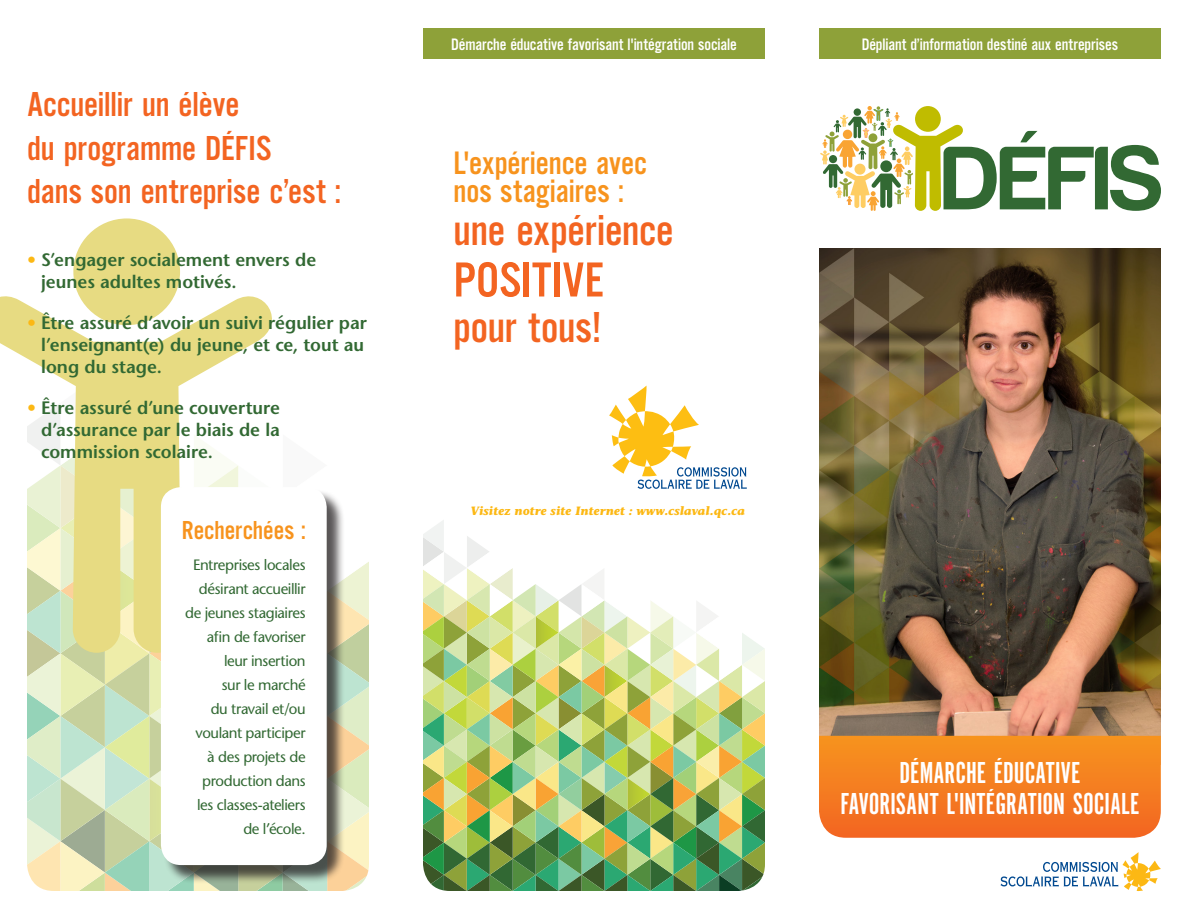
<style>
.page{position:relative;width:1188px;height:918px;background:#fff}
.page>*{position:absolute;margin:0;border:0;box-sizing:border-box;transform-origin:0 0}
.t1{font:51px "Alternate Gothic No Three";letter-spacing:.005em;color:#f36421}
.t2{font:45px "Alternate Gothic No Three";letter-spacing:-.005em;color:#f36421}
.t3{font:36px/43.2px "Alternate Gothic No Three";color:#f36421}
.t4{font:33.75px/28.7px "Alternate Gothic No Three";letter-spacing:-.005em;color:#f7931d}
.t5{font:31.5px/31.5px "Alternate Gothic No One";color:#fff;text-align:center}
.t6{font:27px "Alternate Gothic No Three";color:#f7931d}
.t7{font:600 18px/21.6px "Stone Sans";color:#326933}
.t8{font:17.25px "Alternate Gothic No Three";letter-spacing:-.005em;color:#fff}
.t9{font:15px/24px "Stone Sans";letter-spacing:-.025em;color:#326933;text-align:right}
.t10{font:italic 700 12px "Stone Informal";letter-spacing:.005em;color:#fcb814}
.s1{color:#fcb814}
</style>
<div class="page">
<svg style="left:27px;top:562px;width:342px;height:329px;background:#d3e1b9"></svg>
<div style="left:73px;top:218px;width:107px;height:107px;background:#e7db82;border-radius:50%"></div>
<svg style="left:0;top:284px;width:272px;height:369px"></svg>
<img style="left:819px;top:248px;width:342px;height:488px">
<svg style="left:423px;top:520px;width:342px;height:371px"></svg>
<svg style="left:819px;top:736px;width:342px;height:102px;background:#f47e22"></svg>
<svg style="left:609px;top:386px;width:138px;height:103px"></svg>
<div style="left:819px;top:28px;width:342px;height:30px;background:#8ea139"></div>
<div style="left:423px;top:28px;width:342px;height:30px;background:#8ea139"></div>
<svg style="left:1001px;top:852px;width:160px;height:39px"></svg>
<div style="left:163px;top:489px;width:183px;height:395px;background:#231f20;opacity:.75"></div>
<div style="left:161px;top:487px;width:166px;height:378px;background:#fff;border-radius:20px"></div>
<svg style="left:820px;top:106px;width:341px;height:105px"></svg>
<p class="t3" style="left:27px;top:84px;width:316px">Accueillir un élève<br>du programme DÉFIS<br>dans son entreprise c’est :</p>
<p class="t7" style="left:41px;top:249px;width:277px;text-indent:-14px"><span class="s1">•</span> S’engager socialement envers de jeunes adultes motivés.</p>
<p class="t7" style="left:41px;top:312px;width:327px;text-indent:-14px"><span class="s1">•</span> Être assuré d’avoir un suivi régulier par l’enseignant(e) du jeune, et ce, tout au long du stage.</p>
<p class="t7" style="left:41px;top:397px;width:240px;text-align:justify;text-indent:-14px"><span class="s1">•</span> Être assuré d’une couverture d’assurance par le biais de la commission scolaire.</p>
<p class="t6" style="left:182px;top:516px;width:125px">Recherchées :</p>
<p class="t9" style="left:185px;top:552px;width:122px">Entreprises locales désirant accueillir de jeunes stagiaires afin de favoriser leur insertion<br>sur le marché<br>du travail et/ou voulant participer à des projets de production dans les classes-ateliers de l’école.</p>
<p class="t8" style="left:451px;top:35px;width:287px">Démarche éducative favorisant l'intégration sociale</p>
<p class="t8" style="left:862px;top:35px;width:258px">Dépliant d’information destiné aux entreprises</p>
<p class="t4" style="left:454px;top:149px;width:195px">L'expérience avec nos stagiaires :</p>
<p class="t2" style="left:454px;top:207px;width:222px">une expérience</p>
<p class="t1" style="left:454px;top:253px;width:151px">POSITIVE</p>
<p class="t2" style="left:454px;top:303px;width:149px">pour tous!</p>
<p class="t10" style="left:471px;top:503px;width:276px">Visitez notre site Internet : www.cslaval.qc.ca</p>
<p class="t5" style="left:840px;top:758px;width:301px">DÉMARCHE ÉDUCATIVE<br>FAVORISANT L'INTÉGRATION SOCIALE</p>
</div>
